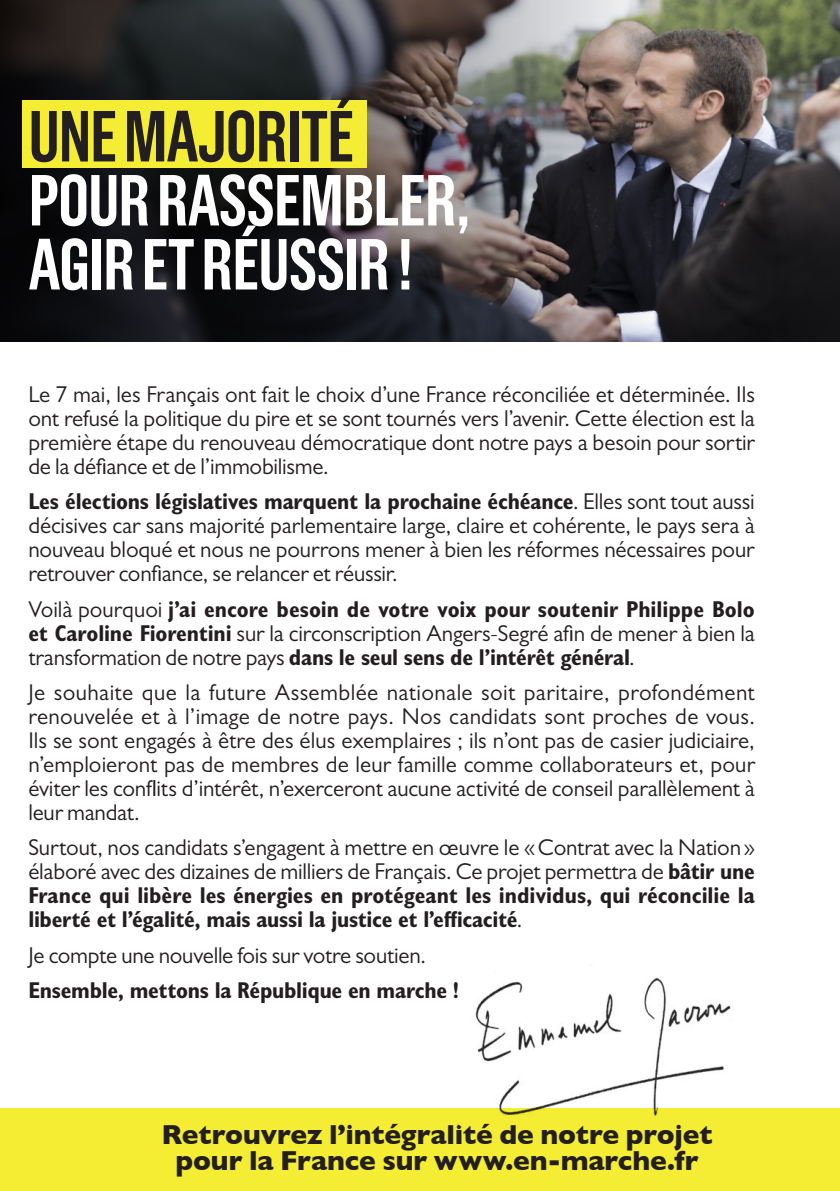
<style>
.page{position:relative;width:840px;height:1191px;background:#fff}
.page>*{position:absolute;margin:0;border:0;box-sizing:border-box;transform-origin:0 0}
.Style_de_paragraphe{font:600 72px/64px "Grotzec Cond";letter-spacing:-.02em;color:#fff}
.Texte_courant___Regu{font:700 28px/26px "Gill Sans";letter-spacing:-.005em;color:#231f20;text-align:center}
.Courant___Lettre{font:23px/24px "Gill Sans MT Pro";letter-spacing:-.01em;color:#231f20;text-align:justify}
.Courant___Lettre-2{font:700 condensed 23px/24px "Gill Sans MT Pro";letter-spacing:-.01em;color:#231f20;text-align:justify}
.s1{color:#231f20}
.s2{font-weight:700;font-stretch:condensed}
.s3{font-weight:400;font-stretch:normal}
</style>
<div class="page">
<img style="left:658px;top:0;width:181px;height:341px">
<svg style="left:0;top:0;width:658px;height:341px;background:#3c393b"></svg>
<div style="left:22px;top:101px;width:344px;height:67px;background:#f4ed33"></div>
<div style="left:0;top:1108px;width:839px;height:83px;background:#f4ed33"></div>
<img style="left:475px;top:964px;width:256px;height:152px">
<p class="Style_de_paragraphe" style="left:28px;top:103px;width:443px"><span class="s1">UNE MAJORITÉ<br></span>POUR RASSEMBLER,<br>AGIR ET RÉUSSIR !</p>
<p class="Courant___Lettre" style="left:28px;top:382px;width:727px">Le 7 mai, les Français ont fait le choix d’une France réconciliée et déterminée. Ils ont refusé la politique du pire et se sont tournés vers l’avenir. Cette élection est la première étape du renouveau démocratique dont notre pays a besoin pour sortir de la défiance et de l’immobilisme.</p>
<p class="Courant___Lettre" style="left:28px;top:489px;width:727px"><span class="s2">Les élections législatives marquent la prochaine échéance</span>. Elles sont tout aussi décisives car sans majorité parlementaire large, claire et cohérente, le pays sera à nouveau bloqué et nous ne pourrons mener à bien les réformes nécessaires pour retrouver confiance, se relancer et réussir.</p>
<p class="Courant___Lettre-2" style="left:28px;top:596px;width:727px"><span class="s3">Voilà pourquoi</span> j’ai encore besoin de votre voix pour soutenir Philippe Bolo et Caroline Fiorentini <span class="s3">sur la circonscription Angers-Segré afin de mener à bien la transformation de notre pays</span> dans le seul sens de l’intérêt général<span class="s3">.</span></p>
<p class="Courant___Lettre" style="left:28px;top:680px;width:727px">Je souhaite que la future Assemblée nationale soit paritaire, profondément renouvelée et à l’image de notre pays. Nos candidats sont proches de vous.<br>Ils se sont engagés à être des élus exemplaires ; ils n’ont pas de casier judiciaire, n’emploieront pas de membres de leur famille comme collaborateurs et, pour éviter les conflits d’intérêt, n’exerceront aucune activité de conseil parallèlement à leur mandat.</p>
<p class="Courant___Lettre" style="left:28px;top:835px;width:727px">Surtout, nos candidats s’engagent à mettre en œuvre le «Contrat avec la Nation» élaboré avec des dizaines de milliers de Français. Ce projet permettra de <span class="s2">bâtir une France qui libère les énergies en protégeant les individus, qui réconcilie la liberté et l’égalité, mais aussi la justice et l’efficacité</span>.</p>
<p class="Courant___Lettre" style="left:28px;top:942px;width:399px">Je compte une nouvelle fois sur votre soutien.</p>
<p class="Courant___Lettre-2" style="left:28px;top:978px;width:432px">Ensemble, mettons la République en marche !</p>
<p class="Texte_courant___Regu" style="left:161px;top:1121px;width:552px">Retrouvrez l’intégralité de notre projet pour la France sur www.en-marche.fr</p>
</div>
